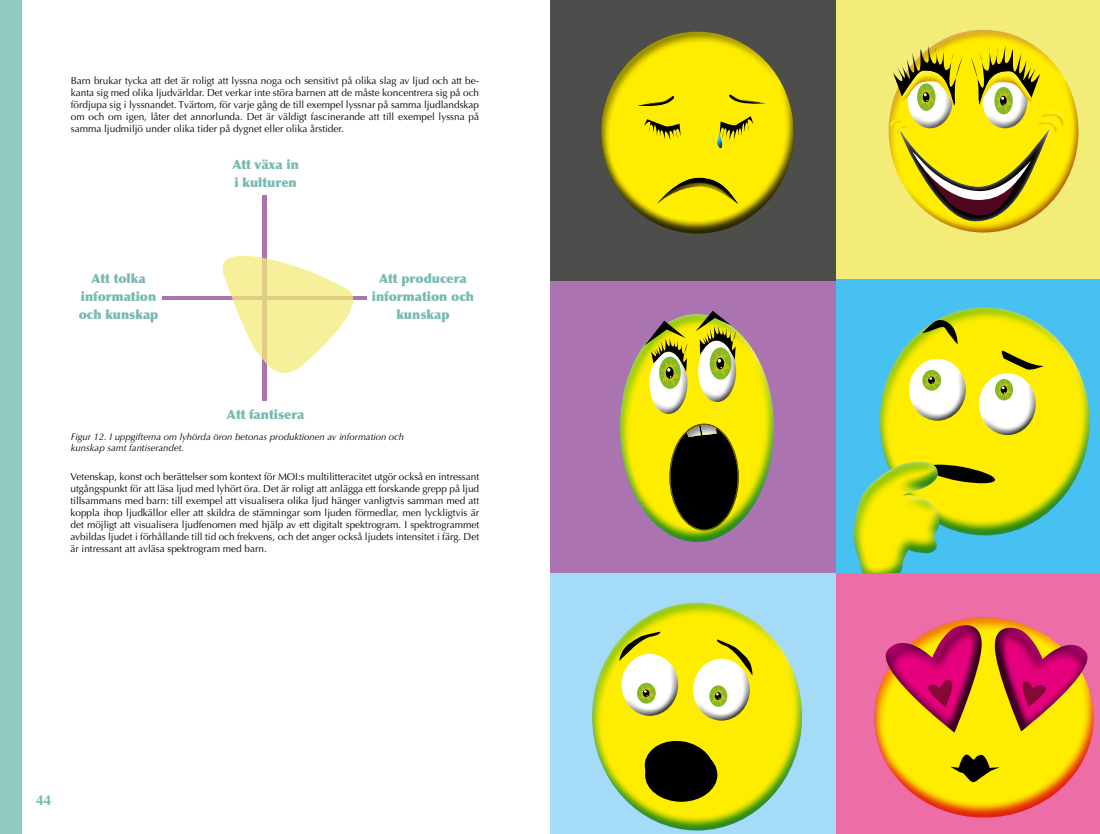
<style>
.page{position:relative;width:1100px;height:834px;background:#fff}
.page>*{position:absolute;margin:0;border:0;box-sizing:border-box;transform-origin:0 0}
.t1{font:700 14px "Optima";color:#78bab1}
.t2{font:900 12.7px/18px "Optima";color:#78bab1;text-align:center}
.t3{font:10px/12px "Optima";color:#010202;text-align:justify}
.t4{font:italic 9.5px/11.4px "Optima";color:#000}
</style>
<div class="page">
<hr style="left:162px;top:296px;width:205px;height:4px;background:#ab74b0">
<hr style="left:262px;top:195px;width:4px;height:205px;background:#ab74b0">
<hr style="left:263px;top:195px;width:4px;height:205px;background:#ab74b0">
<svg style="left:222px;top:255px;width:132px;height:119px"></svg>
<div style="left:550px;top:279px;width:295px;height:295px;background:#ab74b0"></div>
<div style="left:619px;top:313px;width:156px;height:229px;background:#008baf;opacity:.75"></div>
<div style="left:668px;top:422px;width:71px;height:109px;background:#000;opacity:.5"></div>
<div style="left:649px;top:358px;width:39px;height:56px;background:#000;opacity:.75"></div>
<div style="left:698px;top:346px;width:38px;height:57px;background:#000;opacity:.75"></div>
<svg style="left:644px;top:320px;width:43px;height:68px;background:#aaab44"></svg>
<svg style="left:696px;top:310px;width:40px;height:69px;background:#aaaa54"></svg>
<div style="left:550px;top:0;width:295px;height:281px;background:#4d4d4c"></div>
<div style="left:601px;top:31px;width:194px;height:203px;background:#000;opacity:.75"></div>
<svg style="left:644px;top:119px;width:37px;height:22px"></svg>
<div style="left:636px;top:94px;width:40px;height:12px;background:#ffed00"></div>
<div style="left:637px;top:95px;width:39px;height:11px;background:#000;opacity:.75"></div>
<div style="left:727px;top:93px;width:40px;height:11px;background:#ffed00"></div>
<div style="left:727px;top:94px;width:39px;height:10px;background:#000;opacity:.75"></div>
<div style="left:656px;top:182px;width:82px;height:23px;background:#ffed00"></div>
<div style="left:656px;top:177px;width:82px;height:27px;background:#ffed00;opacity:.75"></div>
<svg style="left:717px;top:116px;width:37px;height:32px"></svg>
<div style="left:717px;top:130px;width:7px;height:14px;background:#fff;opacity:.75"></div>
<div style="left:717px;top:135px;width:7px;height:13px;background:#000;opacity:.75"></div>
<div style="left:836px;top:0;width:264px;height:281px;background:#f3ec79"></div>
<div style="left:888px;top:29px;width:179px;height:154px;background:#fff;opacity:.75"></div>
<div style="left:898px;top:72px;width:181px;height:161px;background:#840936;opacity:.75"></div>
<div style="left:1040px;top:109px;width:25px;height:14px;background:#ffed00"></div>
<div style="left:1040px;top:112px;width:25px;height:16px;background:#840936;opacity:.75"></div>
<svg style="left:888px;top:38px;width:176px;height:184px;background:#d7c82e"></svg>
<div style="left:836px;top:279px;width:264px;height:295px;background:#47c1f1"></div>
<div style="left:879px;top:306px;width:211px;height:229px;background:#008baf;opacity:.75"></div>
<div style="left:908px;top:357px;width:58px;height:51px;background:#fff;opacity:.75"></div>
<div style="left:908px;top:368px;width:58px;height:53px;background:#000;opacity:.75"></div>
<div style="left:978px;top:372px;width:58px;height:50px;background:#fff;opacity:.75"></div>
<div style="left:978px;top:382px;width:58px;height:54px;background:#000;opacity:.75"></div>
<svg style="left:922px;top:370px;width:19px;height:20px"></svg>
<svg style="left:923px;top:367px;width:17px;height:23px"></svg>
<svg style="left:922px;top:318px;width:36px;height:26px"></svg>
<svg style="left:996px;top:350px;width:48px;height:50px;background:#d5cf3f"></svg>
<svg style="left:941px;top:461px;width:55px;height:75px;background:#b5b90d"></svg>
<div style="left:853px;top:460px;width:88px;height:114px;background:#008baf;opacity:.75"></div>
<div style="left:550px;top:573px;width:295px;height:260px;background:#a4dbf8"></div>
<div style="left:591px;top:601px;width:211px;height:229px;background:#008baf;opacity:.75"></div>
<div style="left:620px;top:652px;width:58px;height:51px;background:#fff;opacity:.75"></div>
<div style="left:620px;top:663px;width:58px;height:53px;background:#000;opacity:.75"></div>
<div style="left:692px;top:657px;width:58px;height:50px;background:#fff;opacity:.75"></div>
<div style="left:692px;top:668px;width:58px;height:53px;background:#000;opacity:.75"></div>
<svg style="left:637px;top:682px;width:19px;height:21px"></svg>
<svg style="left:638px;top:680px;width:17px;height:23px"></svg>
<svg style="left:710px;top:682px;width:17px;height:24px"></svg>
<div style="left:645px;top:747px;width:72px;height:54px;background:#000;border-radius:50%"></div>
<svg style="left:642px;top:738px;width:74px;height:59px"></svg>
<svg style="left:619px;top:631px;width:43px;height:30px"></svg>
<svg style="left:715px;top:639px;width:38px;height:36px"></svg>
<div style="left:836px;top:573px;width:264px;height:260px;background:#ed6ea7"></div>
<div style="left:874px;top:616px;width:220px;height:201px;background:#e6007d;opacity:.75"></div>
<svg style="left:950px;top:752px;width:50px;height:32px;background:#9c9100"></svg>
<svg style="left:881px;top:620px;width:210px;height:122px;background:#da723d"></svg>
<div style="left:0;top:0;width:21px;height:833px;background:#90cdc0"></div>
<p class="t3" style="left:71px;top:75px;width:410px">Barn brukar tycka att det är roligt att lyssna noga och sensitivt på olika slag av ljud och att be&shy;kanta sig med olika ljudvärldar. Det verkar inte störa barnen att de måste koncentrera sig på och fördjupa sig i lyssnandet. Tvärtom, för varje gång de till exempel lyssnar på samma ljudlandskap om och om igen, låter det annorlunda. Det är väldigt fascinerande att till exempel lyssna på samma ljudmiljö under olika tider på dygnet eller olika årstider.</p>
<p class="t2" style="left:79px;top:270px;width:81px">Att tolka information och kunskap</p>
<p class="t2" style="left:232px;top:155px;width:68px;text-align:left">Att växa in i kulturen</p>
<p class="t2" style="left:227px;top:405px;width:79px">Att fantisera</p>
<p class="t2" style="left:372px;top:270px;width:104px">Att producera information och kunskap</p>
<p class="t4" style="left:71px;top:431px;width:335px">Figur 12. I uppgifterna om lyhörda öron betonas produktionen av information och kunskap samt fantiserandet.</p>
<p class="t3" style="left:70px;top:471px;width:410px">Vetenskap, konst och berättelser som kontext för MOI:s multilitteracitet utgör också en intressant utgångspunkt för att läsa ljud med lyhört öra. Det är roligt att anlägga ett forskande grepp på ljud tillsammans med barn: till exempel att visualisera olika ljud hänger vanligtvis samman med att koppla ihop ljudkällor eller att skildra de stämningar som ljuden förmedlar, men lyckligtvis är det möjligt att visualisera ljudfenomen med hjälp av ett digitalt spektrogram. I spektrogrammet avbildas ljudet i förhållande till tid och frekvens, och det anger också ljudets intensitet i färg. Det är intressant att avläsa spektrogram med barn.</p>
<h1 class="t1" style="left:36px;top:791px;width:17px">44</h1>
</div>
